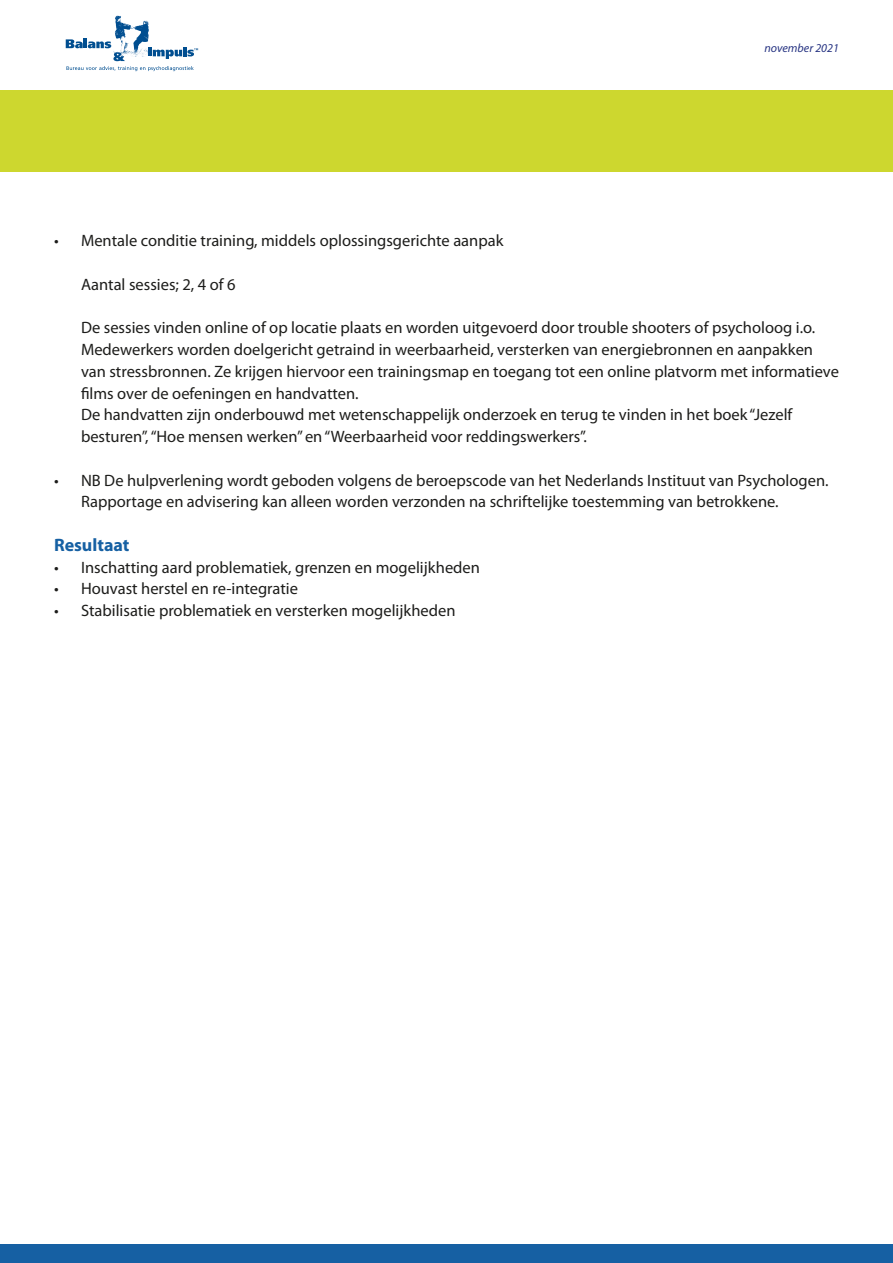
<style>
.page{position:relative;width:893px;height:1263px;background:#fff}
.page>*{position:absolute;margin:0;border:0;box-sizing:border-box;transform-origin:0 0}
.t1{font:700 18px "Myriad Pro";color:#1660a3}
.t2{font:16.5px/21.8px "Myriad Pro";color:#1d1d1b}
.t3{font:italic 12px "Myriad Pro";color:#283583}
</style>
<div class="page">
<div style="left:0;top:90px;width:893px;height:81px;background:#cdd72f"></div>
<img style="left:114px;top:15px;width:35px;height:24px">
<svg style="left:66px;top:39px;width:132px;height:32px"></svg>
<div style="left:0;top:1245px;width:893px;height:18px;background:#1660a3"></div>
<p class="t3" style="left:764px;top:41px;width:76px">november 2021</p>
<p class="t2" style="left:54px;top:230px;width:451px">• Mentale conditie training, middels oplossingsgerichte aanpak</p>
<p class="t2" style="left:81px;top:273px;width:156px">Aantal sessies; 2, 4 of 6</p>
<p class="t2" style="left:81px;top:317px;width:759px">De sessies vinden online of op locatie plaats en worden uitgevoerd door trouble shooters of psycholoog i.o.<br>Medewerkers worden doelgericht getraind in weerbaarheid, versterken van energiebronnen en aanpakken van stressbronnen. Ze krijgen hiervoor een trainingsmap en toegang tot een online platvorm met informatieve films over de oefeningen en handvatten.<br>De handvatten zijn onderbouwd met wetenschappelijk onderzoek en terug te vinden in het boek “Jezelf besturen”, “Hoe mensen werken” en “Weerbaarheid voor reddingswerkers”.</p>
<p class="t2" style="left:81px;top:469px;width:749px;text-indent:-27px">• NB De hulpverlening wordt geboden volgens de beroepscode van het Nederlands Instituut van Psychologen.<br>Rapportage en advisering kan alleen worden verzonden na schriftelijke toestemming van betrokkene.</p>
<p class="t1" style="left:54px;top:533px;width:77px">Resultaat</p>
<p class="t2" style="left:54px;top:556px;width:427px">• Inschatting aard problematiek, grenzen en mogelijkheden</p>
<p class="t2" style="left:54px;top:578px;width:246px">• Houvast herstel en re-integratie</p>
<p class="t2" style="left:54px;top:599px;width:403px">• Stabilisatie problematiek en versterken mogelijkheden</p>
</div>
